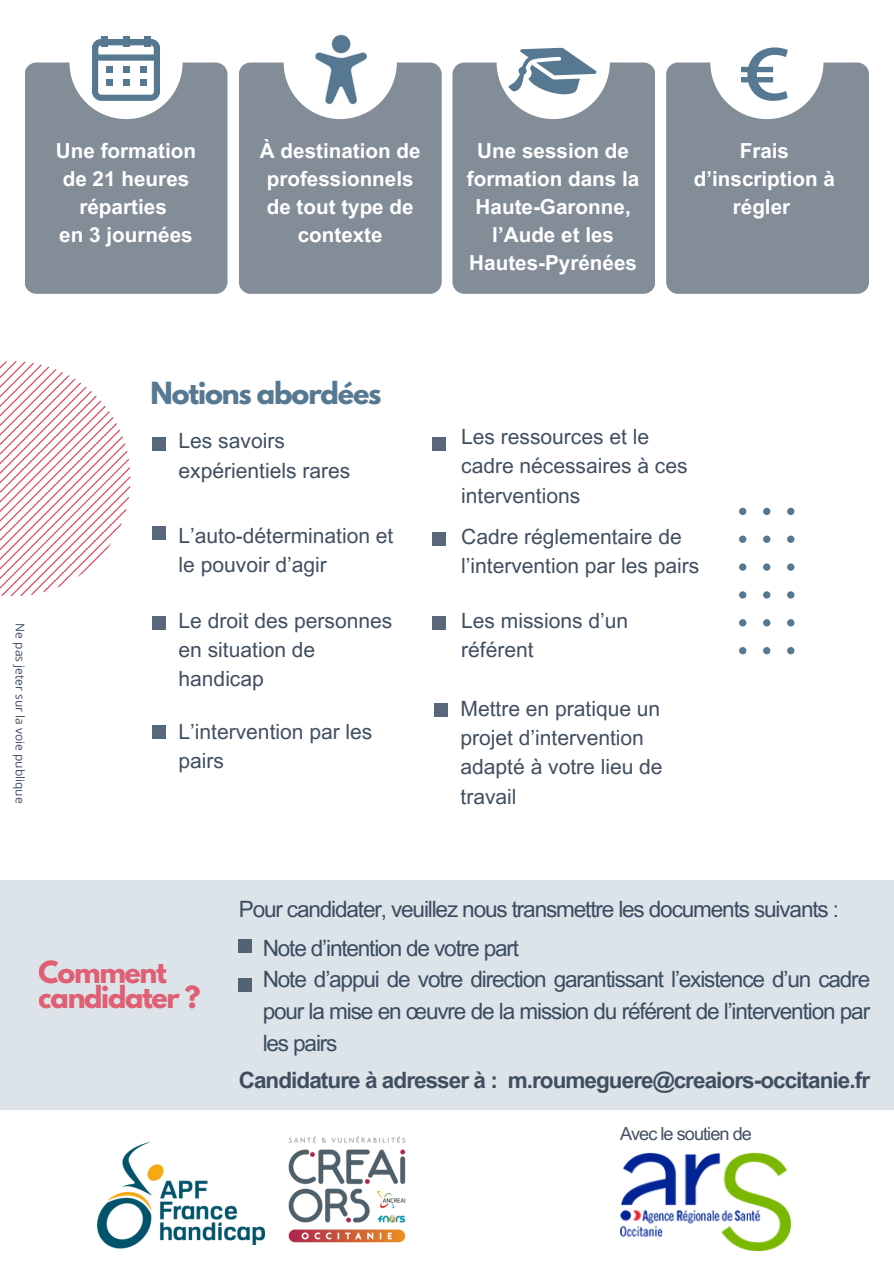
<style>
.page{position:relative;width:894px;height:1264px;background:#fff}
.page>*{position:absolute;margin:0;border:0;box-sizing:border-box;transform-origin:0 0}
.t1{font:700 27px/24.8px "League Spartan";letter-spacing:-.05em;color:#e03f57}
.t2{font:700 27px "League Spartan";letter-spacing:-.04em;color:#577891}
.t3{font:22.5px/31.5px "Arial MT Pro";letter-spacing:-.05em;color:#3a4c61}
.t4{font:700 22.5px "Arial MT Pro";letter-spacing:-.04em;color:#404f60}
.t5{font:21px/29.2px "Arial MT Pro";color:#404f60}
.t6{font:700 20.7px/28.2px "Arial MT Pro";color:#fff;text-align:center}
.t7{font:700 20.55px/28.2px "Arial MT Pro";color:#fff;text-align:center}
.t8{font:18px "Arial MT Pro";letter-spacing:-.05em;color:#404f60}
.t9{font:12px "Open Sans";color:#404f60}
</style>
<div class="page">
<div style="left:152px;top:437px;width:13px;height:13px;background:#586779"></div>
<div style="left:25px;top:62px;width:202px;height:232px;background:#838d98;border-radius:12px"></div>
<div style="left:239px;top:62px;width:202px;height:232px;background:#838d98;border-radius:12px"></div>
<div style="left:452px;top:62px;width:203px;height:232px;background:#838d98;border-radius:12px"></div>
<div style="left:69px;top:6px;width:113px;height:113px;background:#fff;border-radius:50%"></div>
<div style="left:283px;top:6px;width:113px;height:113px;background:#fff;border-radius:50%"></div>
<div style="left:496px;top:6px;width:113px;height:113px;background:#fff;border-radius:50%"></div>
<div style="left:666px;top:62px;width:202px;height:232px;background:#838d98;border-radius:12px"></div>
<div style="left:710px;top:6px;width:113px;height:113px;background:#fff;border-radius:50%"></div>
<svg style="left:507px;top:47px;width:93px;height:65px"></svg>
<svg style="left:0;top:361px;width:130px;height:235px"></svg>
<div style="left:101px;top:36px;width:6px;height:11px;background:#577891"></div>
<div style="left:123px;top:36px;width:6px;height:11px;background:#577891"></div>
<div style="left:144px;top:36px;width:7px;height:11px;background:#577891"></div>
<svg style="left:92px;top:39px;width:67px;height:62px"></svg>
<div style="left:152px;top:527px;width:13px;height:13px;background:#586779"></div>
<div style="left:152px;top:616px;width:13px;height:13px;background:#586779"></div>
<div style="left:432px;top:437px;width:13px;height:13px;background:#586779"></div>
<div style="left:152px;top:725px;width:13px;height:13px;background:#586779"></div>
<div style="left:432px;top:616px;width:13px;height:13px;background:#586779"></div>
<svg style="left:741px;top:47px;width:46px;height:53px"></svg>
<div style="left:0;top:880px;width:893px;height:229px;background:#dde4e9"></div>
<img style="left:315px;top:34px;width:52px;height:71px">
<svg style="left:739px;top:647px;width:7px;height:7px"></svg>
<svg style="left:739px;top:619px;width:7px;height:7px"></svg>
<svg style="left:739px;top:591px;width:7px;height:7px"></svg>
<svg style="left:739px;top:563px;width:7px;height:7px"></svg>
<svg style="left:739px;top:535px;width:7px;height:8px"></svg>
<svg style="left:739px;top:507px;width:7px;height:8px"></svg>
<svg style="left:763px;top:647px;width:7px;height:7px"></svg>
<svg style="left:763px;top:619px;width:7px;height:7px"></svg>
<svg style="left:763px;top:591px;width:7px;height:7px"></svg>
<svg style="left:763px;top:563px;width:7px;height:7px"></svg>
<svg style="left:763px;top:535px;width:7px;height:8px"></svg>
<svg style="left:763px;top:507px;width:7px;height:8px"></svg>
<svg style="left:787px;top:647px;width:7px;height:7px"></svg>
<svg style="left:787px;top:619px;width:7px;height:7px"></svg>
<svg style="left:787px;top:591px;width:7px;height:7px"></svg>
<svg style="left:787px;top:563px;width:7px;height:7px"></svg>
<svg style="left:787px;top:535px;width:7px;height:8px"></svg>
<svg style="left:787px;top:507px;width:7px;height:8px"></svg>
<div style="left:432px;top:532px;width:13px;height:13px;background:#586779"></div>
<div style="left:434px;top:703px;width:13px;height:13px;background:#586779"></div>
<div style="left:239px;top:939px;width:13px;height:13px;background:#526375"></div>
<div style="left:239px;top:978px;width:13px;height:13px;background:#526375"></div>
<img style="left:97px;top:1141px;width:167px;height:108px">
<img style="left:288px;top:1136px;width:118px;height:107px">
<img style="left:620px;top:1152px;width:169px;height:99px">
<p class="t6" style="left:56px;top:139px;width:142px">Une formation de 21 heures réparties<br>en 3 journées</p>
<h2 class="t7" style="left:260px;top:139px;width:162px">À destination de professionnels de tout type de contexte</h2>
<p class="t6" style="left:467px;top:139px;width:174px">Une session de formation dans la<br>Haute-Garonne, l’Aude et les<br>Hautes-Pyrénées</p>
<h2 class="t6" style="left:693px;top:139px;width:143px">Frais d’inscription à régler</h2>
<p class="t9" style="left:29px;top:623px;width:181px;rotate:90deg">Ne pas jeter sur la voie publique</p>
<h2 class="t2" style="left:151px;top:379px;width:232px">Notions abordées</h2>
<h1 class="t5" style="left:178px;top:429px;width:173px">Les savoirs expérientiels rares</h1>
<h3 class="t5" style="left:178px;top:523px;width:216px">L’auto-détermination et le pouvoir d’agir</h3>
<h3 class="t5" style="left:178px;top:608px;width:215px">Le droit des personnes en situation de handicap</h3>
<h3 class="t5" style="left:178px;top:719px;width:195px">L’intervention par les pairs</h3>
<h3 class="t5" style="left:461px;top:424px;width:228px">Les ressources et le cadre nécessaires à ces interventions</h3>
<h3 class="t5" style="left:461px;top:524px;width:239px">Cadre réglementaire de l’intervention par les pairs</h3>
<p class="t5" style="left:461px;top:608px;width:168px">Les missions d’un référent</p>
<h3 class="t5" style="left:460px;top:696px;width:203px">Mettre en pratique un projet d’intervention adapté à votre lieu de travail</h3>
<p class="t1" style="left:39px;top:963px;width:163px">Comment candidater ?</p>
<h2 class="t3" style="left:239px;top:896px;width:601px">Pour candidater, veuillez nous transmettre les documents suivants :</h2>
<h3 class="t3" style="left:262px;top:935px;width:609px">Note d’intention de votre part<br>Note d’appui de votre direction garantissant l’existence d’un cadre pour la mise en œuvre de la mission du référent de l’intervention par les pairs</h3>
<p class="t4" style="left:239px;top:1071px;width:632px">Candidature à adresser à : m.roumeguere@creaiors-occitanie.fr</p>
<h3 class="t8" style="left:619px;top:1127px;width:133px">Avec le soutien de</h3>
</div>
